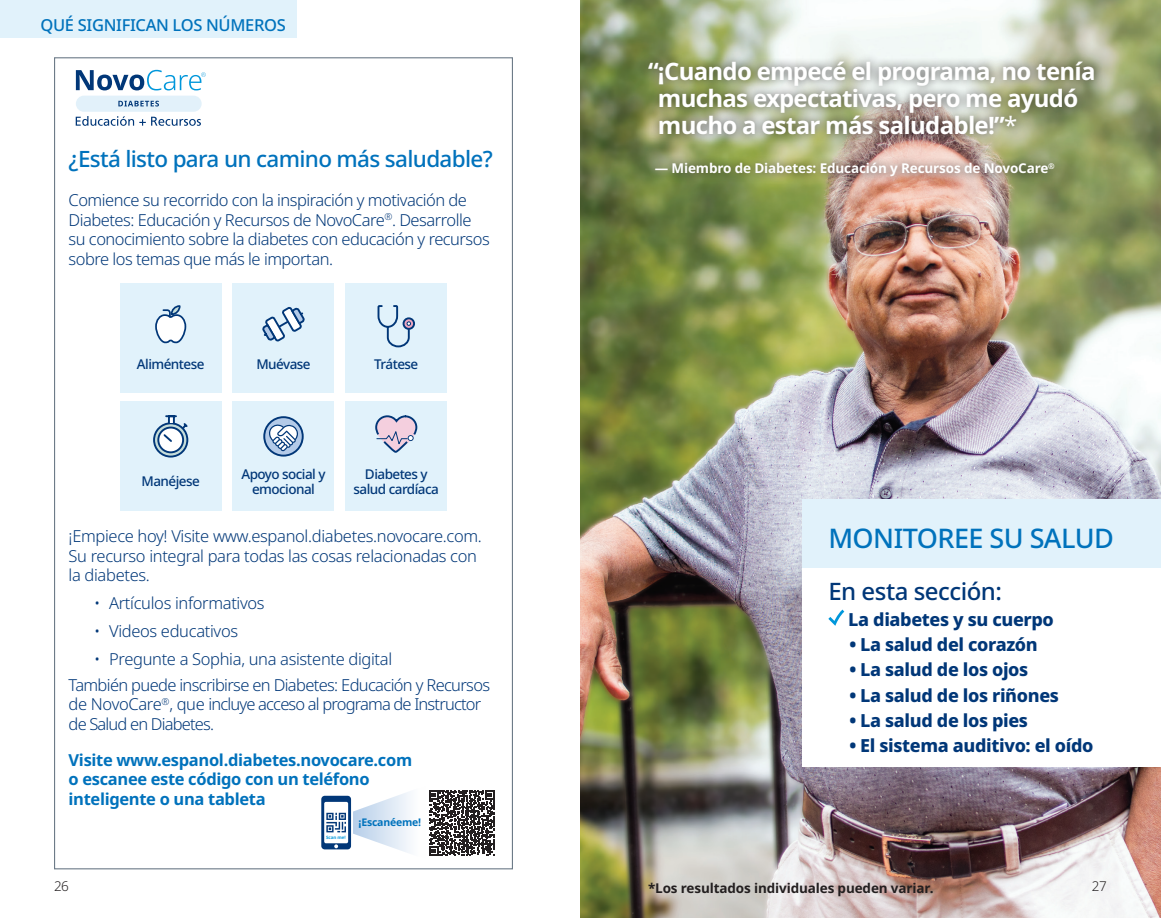
<style>
.page{position:relative;width:1161px;height:918px;background:#fff}
.page>*{position:absolute;margin:0;border:0;box-sizing:border-box;transform-origin:0 0}
.Headline{font:500 27px "Apis";letter-spacing:-.02em;color:#0072bc}
.body_text{font:700 24px/27px "Apis";letter-spacing:-.03em;color:#fff}
.chart_head{font:500 24px "Apis";letter-spacing:-.02em;color:#013778}
.Headline-2{font:500 22.5px "Apis";letter-spacing:-.03em;color:#0072bc}
.t1{font:800 18px "Apis";letter-spacing:-.02em;color:#013778}
.body_text-2{font:300 16.5px/19.5px "Apis";letter-spacing:-.03em;color:#013778}
.bullet_text{font:700 16.5px/19.5px "Apis";letter-spacing:-.02em;color:#0072bc}
.t2{font:500 16.5px "Apis";letter-spacing:-.02em;color:#0072bc}
.bullet_text-2{font:500 13.5px/15px "Apis";letter-spacing:-.04em;color:#013778;text-align:center}
.body_text-3{font:700 13.5px "Apis";letter-spacing:-.01em;color:#fff}
.body_text-4{font:700 13.5px "Apis";letter-spacing:-.01em;color:#231f20}
.t3{font:300 13.5px "Apis";color:#231f20}
.quote{font:700 10.5px "Apis";letter-spacing:-.02em;color:#0072bc}
.quote-2{font:700 4.5px "Apis";letter-spacing:-.02em;color:#0097db}
.s1{font-weight:400}
</style>
<div class="page">
<div style="left:0;top:0;width:297px;height:38px;background:#e1f2fb"></div>
<img style="left:580px;top:0;width:581px;height:918px">
<div style="left:803px;top:565px;width:358px;height:201px;background:#fff"></div>
<svg style="left:828px;top:610px;width:16px;height:16px"></svg>
<div style="left:803px;top:500px;width:358px;height:68px;background:#e1f2fb"></div>
<div style="left:639px;top:52px;width:464px;height:134px;background:#231f20;opacity:.75"></div>
<svg style="left:321px;top:790px;width:173px;height:66px"></svg>
<div style="left:346px;top:401px;width:101px;height:109px;background:#e1f2fb"></div>
<svg style="left:375px;top:415px;width:43px;height:38px"></svg>
<div style="left:346px;top:284px;width:101px;height:109px;background:#e1f2fb"></div>
<div style="left:233px;top:401px;width:101px;height:109px;background:#e1f2fb"></div>
<div style="left:403px;top:317px;width:12px;height:13px;border:2px solid #013778;border-radius:50%"></div>
<svg style="left:377px;top:305px;width:34px;height:43px"></svg>
<svg style="left:264px;top:417px;width:39px;height:39px"></svg>
<div style="left:263px;top:416px;width:41px;height:41px;border:2px solid #013778;border-radius:50%"></div>
<svg style="left:269px;top:424px;width:29px;height:27px"></svg>
<div style="left:120px;top:401px;width:101px;height:109px;background:#e1f2fb"></div>
<svg style="left:154px;top:423px;width:33px;height:34px"></svg>
<div style="left:153px;top:422px;width:35px;height:36px;border:2px solid #013778;border-radius:50%"></div>
<svg style="left:158px;top:428px;width:25px;height:24px"></svg>
<div style="left:157px;top:427px;width:27px;height:26px;border:2px solid #013778;border-radius:50%"></div>
<svg style="left:162px;top:415px;width:27px;height:29px"></svg>
<div style="left:120px;top:284px;width:101px;height:109px;background:#e1f2fb"></div>
<div style="left:233px;top:284px;width:101px;height:109px;background:#e1f2fb"></div>
<svg style="left:155px;top:305px;width:32px;height:39px"></svg>
<svg style="left:262px;top:307px;width:43px;height:35px"></svg>
<svg style="left:76px;top:70px;width:130px;height:20px"></svg>
<div style="left:76px;top:96px;width:126px;height:16px;background:#e2f1fa;border-radius:8px"></div>
<svg style="left:118px;top:101px;width:41px;height:6px"></svg>
<svg style="left:76px;top:116px;width:125px;height:10px"></svg>
<p class="t2" style="left:40px;top:13px;width:247px">QUÉ SIGNIFICAN LOS NÚMEROS</p>
<p class="Headline-2" style="left:69px;top:143px;width:426px">¿Está listo para un camino más saludable?</p>
<p class="body_text-2" style="left:69px;top:191px;width:423px">Comience su recorrido con la inspiración y motivación de Diabetes: Educación y Recursos de NovoCare<sup>®</sup>. Desarrolle su conocimiento sobre la diabetes con educación y recursos sobre los temas que más le importan.</p>
<p class="bullet_text-2" style="left:137px;top:357px;width:69px">Aliméntese</p>
<p class="bullet_text-2" style="left:256px;top:357px;width:56px">Muévase</p>
<p class="bullet_text-2" style="left:374px;top:357px;width:46px">Trátese</p>
<p class="bullet_text-2" style="left:142px;top:474px;width:60px">Manéjese</p>
<p class="bullet_text-2" style="left:241px;top:467px;width:86px">Apoyo social y emocional</p>
<p class="bullet_text-2" style="left:354px;top:467px;width:87px">Diabetes y salud cardíaca</p>
<p class="body_text-2" style="left:69px;top:527px;width:415px">¡Empiece hoy! Visite www.espanol.diabetes.novocare.com.<br>Su recurso integral para todas las cosas relacionadas con la diabetes.</p>
<p class="body_text-2" style="left:94px;top:594px;width:172px">• Artículos informativos</p>
<p class="body_text-2" style="left:94px;top:622px;width:146px">• Videos educativos</p>
<p class="body_text-2" style="left:94px;top:649px;width:300px">• Pregunte a Sophia, una asistente digital</p>
<p class="body_text-2" style="left:69px;top:676px;width:423px">También puede inscribirse en Diabetes: Educación y Recursos de NovoCare<sup>®</sup>, que incluye acceso al programa de Instructor de Salud en Diabetes.</p>
<p class="bullet_text" style="left:69px;top:750px;width:345px">Visite www.espanol.diabetes.novocare.com o escanee este código con un teléfono inteligente o una tableta</p>
<p class="quote" style="left:359px;top:815px;width:64px">¡Escanéeme!</p>
<p class="quote-2" style="left:326px;top:834px;width:21px">Scan me!</p>
<p class="t3" style="left:54px;top:877px;width:17px">26</p>
<p class="body_text" style="left:658px;top:58px;width:439px;text-indent:-10px">“¡Cuando empecé el programa, no tenía muchas expectativas, pero me ayudó mucho a estar más saludable!”<span class="s1">*</span></p>
<p class="body_text-3" style="left:655px;top:159px;width:402px">— Miembro de Diabetes: Educación y Recursos de NovoCare<sup>®</sup></p>
<p class="Headline" style="left:828px;top:519px;width:287px">MONITOREE SU SALUD</p>
<p class="chart_head" style="left:828px;top:575px;width:175px">En esta sección:</p>
<p class="t1" style="left:848px;top:606px;width:207px">La diabetes y su cuerpo</p>
<p class="t1" style="left:849px;top:631px;width:190px">• La salud del corazón</p>
<p class="t1" style="left:849px;top:657px;width:180px">• La salud de los ojos</p>
<p class="t1" style="left:849px;top:682px;width:211px">• La salud de los riñones</p>
<p class="t1" style="left:849px;top:707px;width:180px">• La salud de los pies</p>
<p class="t1" style="left:849px;top:733px;width:246px">• El sistema auditivo: el oído</p>
<p class="body_text-4" style="left:648px;top:879px;width:287px">*Los resultados individuales pueden variar.</p>
<p class="t3" style="left:1092px;top:877px;width:17px">27</p>
</div>
